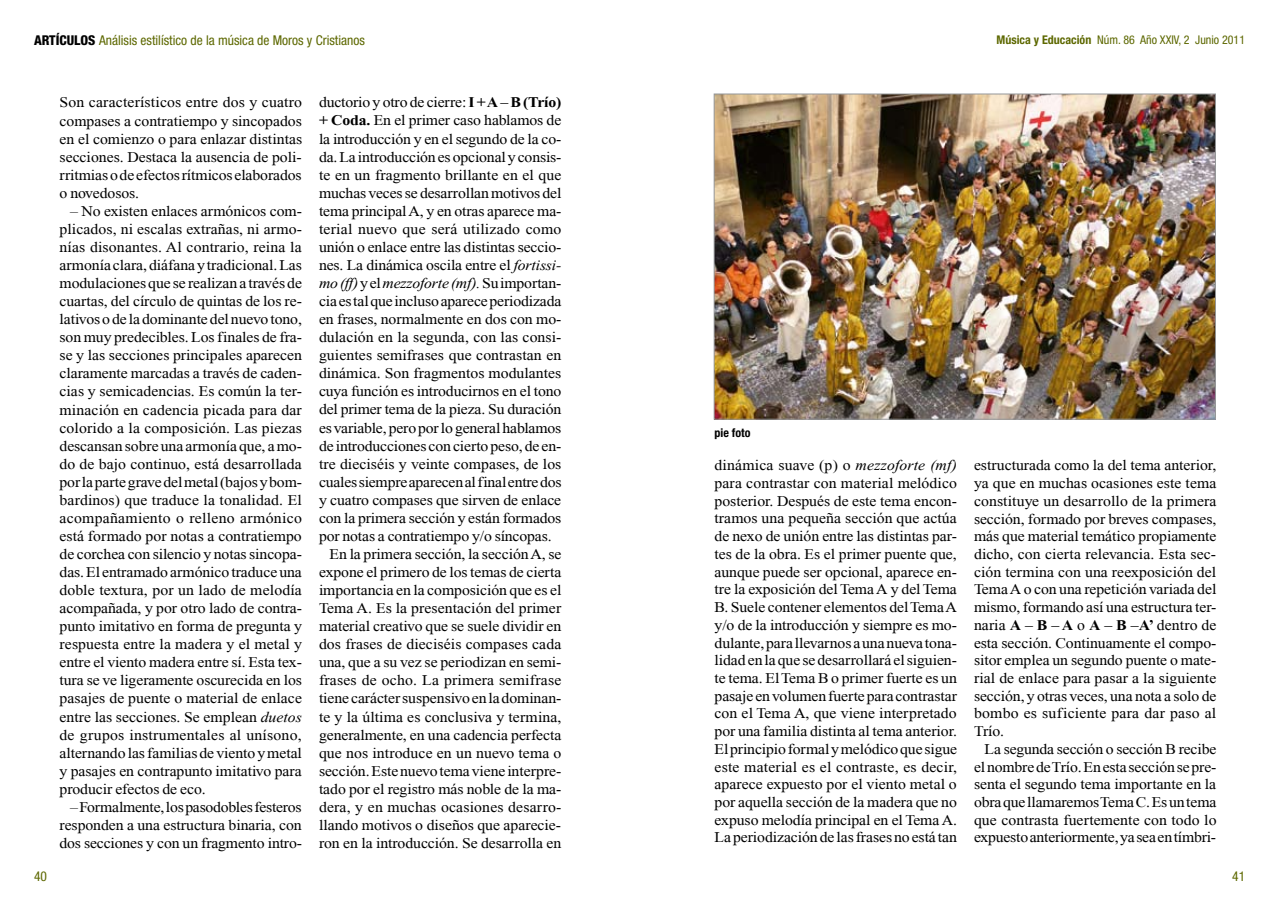
<style>
.page{position:relative;width:1276px;height:915px;background:#fff}
.page>*{position:absolute;margin:0;border:0;box-sizing:border-box;transform-origin:0 0}
.t1{font:15px/17.7px "Times New Roman";letter-spacing:-.005em;color:#000;text-align:justify;scale:1.05 1}
.t2{font:15px "Times New Roman";letter-spacing:.015em;color:#000;scale:1.05 1}
.t3{font:italic 15px "Times New Roman";letter-spacing:-.01em;color:#000;scale:1.05 1}
.t4{font:condensed 13.5px "Helvetica Neue";color:#5d6800}
.t5{font:condensed 12px "Helvetica Neue";color:#5d6800}
.t6{font:700 condensed 12px "Helvetica Neue";color:#000}
.s1{font-weight:800;color:#000}
.s2{font-style:italic}
.s3{font-weight:700}
.s4{font-style:normal}
</style>
<div class="page">
<img style="left:716px;top:96px;width:497px;height:321px">
<div style="left:714px;top:94px;width:501px;height:325px;border:1px solid #959799"></div>
<p class="t4" style="left:34px;top:32px;width:332px"><span class="s1">ARTÍCULOS</span> Análisis estilístico de la música de Moros y Cristianos</p>
<p class="t1" style="left:60px;top:93px;width:233px">Son característicos entre dos y cuatro compases a contratiempo y sincopados en el comienzo o para enlazar distintas secciones. Destaca la ausencia de poli&shy;rritmias o de efectos rítmicos elaborados o novedosos.</p>
<p class="t1" style="left:60px;top:202px;width:233px;text-indent:11px">– No existen enlaces armónicos com&shy;plicados, ni escalas extrañas, ni armo&shy;nías disonantes. Al contrario, reina la armonía clara, diáfana y tradicional. Las modulaciones que se realizan a través de cuartas, del círculo de quintas de los re&shy;lativos o de la dominante del nuevo tono, son muy predecibles. Los finales de fra&shy;se y las secciones principales aparecen claramente marcadas a través de caden&shy;cias y semicadencias. Es común la ter&shy;minación en cadencia picada para dar colorido a la composición. Las piezas descansan sobre una armonía que, a mo&shy;do de bajo continuo, está desarrollada por la parte grave del metal (bajos y bom&shy;bardinos) que traduce la tonalidad. El acompañamiento o relleno armónico está formado por notas a contratiempo de corchea con silencio y notas sincopa&shy;das. El entramado armónico traduce una doble textura, por un lado de melodía acompañada, y por otro lado de contra&shy;punto imitativo en forma de pregunta y respuesta entre la madera y el metal y entre el viento madera entre sí. Esta tex&shy;tura se ve ligeramente oscurecida en los pasajes de puente o material de enlace entre las secciones. Se emplean <span class="s2">duetos </span>de grupos instrumentales al unísono, alternando las familias de viento y metal y pasajes en contrapunto imitativo para producir efectos de eco.</p>
<p class="t1" style="left:60px;top:797px;width:232px;text-indent:11px">– Formalmente, los pasodobles festeros responden a una estructura binaria, con dos secciones y con un fragmento intro-</p>
<p class="t1" style="left:319px;top:94px;width:232px">ductorio y otro de cierre: <span class="s3">I + A – B (Trío)</span></p>
<p class="t1" style="left:319px;top:112px;width:232px"><span class="s3">+ Coda.</span> En el primer caso hablamos de</p>
<p class="t1" style="left:319px;top:130px;width:232px">la introducción y en el segundo de la co-</p>
<p class="t1" style="left:319px;top:148px;width:232px">da. La introducción es opcional y consis-</p>
<p class="t1" style="left:319px;top:166px;width:232px">te en un fragmento brillante en el que</p>
<p class="t1" style="left:319px;top:184px;width:232px">muchas veces se desarrollan motivos del</p>
<p class="t1" style="left:319px;top:202px;width:232px">tema principal A, y en otras aparece ma-</p>
<p class="t2" style="left:319px;top:220px;width:232px">terial nuevo que será utilizado como</p>
<p class="t1" style="left:319px;top:238px;width:232px">unión o enlace entre las distintas seccio-</p>
<p class="t1" style="left:319px;top:256px;width:232px">nes. La dinámica oscila entre el <span class="s2">fortissi-</span></p>
<p class="t3" style="left:319px;top:275px;width:232px">mo (ff) <span class="s4">y el</span> mezzoforte (mf). <span class="s4">Su importan-</span></p>
<p class="t1" style="left:319px;top:292px;width:232px">cia es tal que incluso aparece periodizada</p>
<p class="t1" style="left:319px;top:310px;width:232px">en frases, normalmente en dos con mo-</p>
<p class="t1" style="left:319px;top:328px;width:232px">dulación en la segunda, con las consi-</p>
<p class="t1" style="left:319px;top:346px;width:232px">guientes semifrases que contrastan en</p>
<p class="t1" style="left:319px;top:364px;width:232px">dinámica. Son fragmentos modulantes</p>
<p class="t1" style="left:319px;top:382px;width:232px">cuya función es introducirnos en el tono</p>
<p class="t1" style="left:319px;top:400px;width:232px">del primer tema de la pieza. Su duración</p>
<p class="t1" style="left:319px;top:418px;width:232px">es variable, pero por lo general hablamos</p>
<p class="t1" style="left:319px;top:436px;width:232px">de introducciones con cierto peso, de en-</p>
<p class="t1" style="left:319px;top:454px;width:232px">tre dieciséis y veinte compases, de los</p>
<p class="t1" style="left:319px;top:472px;width:232px">cuales siempre aparecen al final entre dos</p>
<p class="t1" style="left:319px;top:490px;width:232px">y cuatro compases que sirven de enlace</p>
<p class="t1" style="left:319px;top:509px;width:232px">con la primera sección y están formados</p>
<p class="t1" style="left:319px;top:527px;width:223px">por notas a contratiempo y/o síncopas.</p>
<p class="t1" style="left:330px;top:545px;width:222px">En la primera sección, la sección A, se</p>
<p class="t1" style="left:319px;top:563px;width:232px">expone el primero de los temas de cierta</p>
<p class="t1" style="left:319px;top:581px;width:232px">importancia en la composición que es el</p>
<p class="t1" style="left:319px;top:599px;width:232px">Tema A. Es la presentación del primer</p>
<p class="t1" style="left:319px;top:617px;width:232px">material creativo que se suele dividir en</p>
<p class="t1" style="left:319px;top:635px;width:232px">dos frases de dieciséis compases cada</p>
<p class="t1" style="left:319px;top:653px;width:232px">una, que a su vez se periodizan en semi-</p>
<p class="t2" style="left:319px;top:672px;width:232px">frases de ocho. La primera semifrase</p>
<p class="t1" style="left:319px;top:689px;width:232px">tiene carácter suspensivo en la dominan-</p>
<p class="t1" style="left:319px;top:707px;width:232px">te y la última es conclusiva y termina,</p>
<p class="t1" style="left:319px;top:725px;width:232px">generalmente, en una cadencia perfecta</p>
<p class="t1" style="left:319px;top:743px;width:232px">que nos introduce en un nuevo tema o</p>
<p class="t1" style="left:319px;top:761px;width:232px">sección. Este nuevo tema viene interpre-</p>
<p class="t1" style="left:319px;top:779px;width:232px">tado por el registro más noble de la ma-</p>
<p class="t1" style="left:319px;top:797px;width:232px">dera, y en muchas ocasiones desarro-</p>
<p class="t1" style="left:319px;top:815px;width:232px">llando motivos o diseños que aparecie-</p>
<p class="t1" style="left:319px;top:833px;width:232px">ron en la introducción. Se desarrolla en</p>
<p class="t6" style="left:714px;top:426px;width:37px">pie foto</p>
<p class="t5" style="left:996px;top:32px;width:250px"><span class="s3">Música y Educación</span> Núm. 86 Año XXIV, 2 Junio 2011</p>
<p class="t1" style="left:714px;top:456px;width:233px">dinámica suave (p) o <span class="s2">mezzoforte (mf) </span>para contrastar con material melódico posterior. Después de este tema encon&shy;tramos una pequeña sección que actúa de nexo de unión entre las distintas par&shy;tes de la obra. Es el primer puente que, aunque puede ser opcional, aparece en&shy;tre la exposición del Tema A y del Tema B. Suele contener elementos del Tema A y/o de la introducción y siempre es mo&shy;dulante, para llevarnos a una nueva tona&shy;lidad en la que se desarrollará el siguien&shy;te tema. El Tema B o primer fuerte es un pasaje en volumen fuerte para contrastar con el Tema A, que viene interpretado por una familia distinta al tema anterior.<br>El principio formal y melódico que sigue este material es el contraste, es decir, aparece expuesto por el viento metal o por aquella sección de la madera que no expuso melodía principal en el Tema A.<br>La periodización de las frases no está tan</p>
<p class="t1" style="left:974px;top:456px;width:232px">estructurada como la del tema anterior, ya que en muchas ocasiones este tema constituye un desarrollo de la primera sección, formado por breves compases, más que material temático propiamente dicho, con cierta relevancia. Esta sec&shy;ción termina con una reexposición del Tema A o con una repetición variada del mismo, formando así una estructura ter&shy;naria <span class="s3">A – B – A</span> o <span class="s3">A – B –A’</span> dentro de esta sección. Continuamente el compo&shy;sitor emplea un segundo puente o mate&shy;rial de enlace para pasar a la siguiente sección, y otras veces, una nota a solo de bombo es suficiente para dar paso al Trío.</p>
<p class="t1" style="left:974px;top:739px;width:232px;text-indent:11px">La segunda sección o sección B recibe el nombre de Trío. En esta sección se pre&shy;senta el segundo tema importante en la obra que llamaremos Tema C. Es un tema que contrasta fuertemente con todo lo expuesto anteriormente, ya sea en tímbri-</p>
<p class="t4" style="left:34px;top:867px;width:14px">40</p>
<p class="t4" style="left:1232px;top:867px;width:14px">41</p>
</div>
